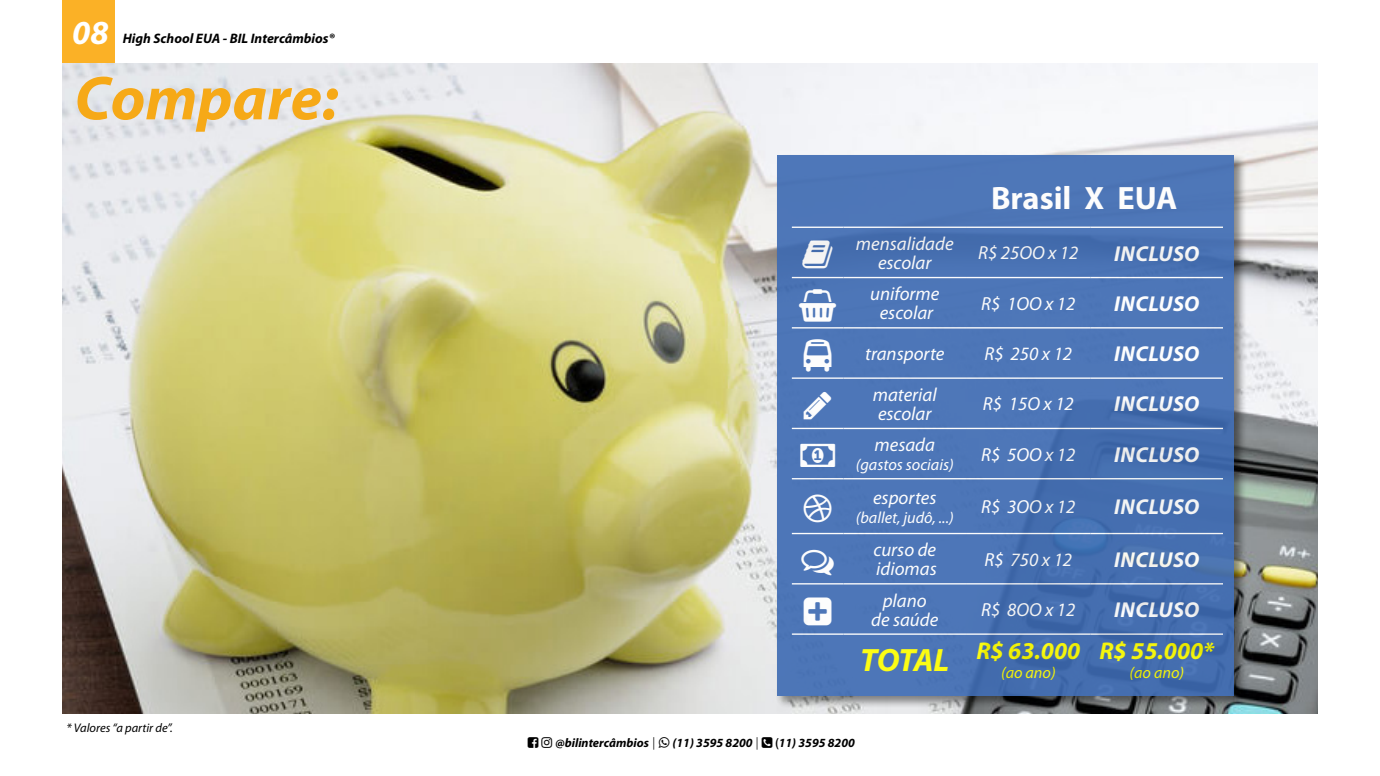
<style>
.page{position:relative;width:1380px;height:776px;background:#fff}
.page>*{position:absolute;margin:0;border:0;box-sizing:border-box;transform-origin:0 0}
.t1{font:italic 700 62.5px "Myriad Pro";color:#f6a917}
.t2{font:italic 700 33.75px "Myriad Pro";color:#fff}
.t3{font:700 32.38px "Myriad Pro";color:#fff}
.t4{font:italic 700 24.31px "Myriad Pro";color:#ff0}
.t5{font:italic 700 21.62px "Myriad Pro";letter-spacing:.02em;color:#fff}
.t6{font:italic 18.88px/18.9px "Myriad Pro";color:#fff;text-align:center}
.t7{font:italic 16.19px "Myriad Pro";color:#fff}
.t8{font:italic 16.19px "Myriad Pro";color:#ff0}
.t9{font:italic 700 13.75px "Myriad Pro";color:#000}
.t10{font:italic 700 12.5px "Myriad Pro";color:#000}
.t11{font:italic 12.5px "Myriad Pro";color:#000}
.s1{font-size:32.38px}
.s2{font-family:"Helvetica Neue";font-weight:300;font-style:normal}
.s3{font-family:"Helvetica Neue";font-weight:500;font-style:normal;font-stretch:condensed}
</style>
<div class="page">
<img style="left:62px;top:63px;width:1256px;height:650px">
<div style="left:775px;top:153px;width:472px;height:556px;background:#000;opacity:.5"></div>
<svg style="left:777px;top:155px;width:457px;height:541px;background:#4a73b4"></svg>
<hr style="left:792px;top:226px;width:52px;height:2px;background:#fff">
<hr style="left:844px;top:226px;width:122px;height:2px;background:#fff">
<hr style="left:966px;top:226px;width:125px;height:2px;background:#fff">
<hr style="left:1091px;top:226px;width:132px;height:2px;background:#fff">
<hr style="left:792px;top:277px;width:52px;height:1px;background:#fff">
<hr style="left:844px;top:277px;width:122px;height:1px;background:#fff">
<hr style="left:966px;top:277px;width:125px;height:1px;background:#fff">
<hr style="left:1091px;top:277px;width:132px;height:1px;background:#fff">
<hr style="left:792px;top:327px;width:52px;height:1px;background:#fff">
<hr style="left:844px;top:327px;width:122px;height:1px;background:#fff">
<hr style="left:966px;top:327px;width:125px;height:1px;background:#fff">
<hr style="left:1091px;top:327px;width:132px;height:1px;background:#fff">
<hr style="left:792px;top:377px;width:52px;height:2px;background:#fff">
<hr style="left:844px;top:377px;width:122px;height:2px;background:#fff">
<hr style="left:966px;top:377px;width:125px;height:2px;background:#fff">
<hr style="left:1091px;top:377px;width:132px;height:2px;background:#fff">
<hr style="left:792px;top:428px;width:52px;height:1px;background:#fff">
<hr style="left:844px;top:428px;width:122px;height:1px;background:#fff">
<hr style="left:966px;top:428px;width:125px;height:1px;background:#fff">
<hr style="left:1091px;top:428px;width:132px;height:1px;background:#fff">
<hr style="left:792px;top:478px;width:52px;height:1px;background:#fff">
<hr style="left:844px;top:478px;width:122px;height:1px;background:#fff">
<hr style="left:966px;top:478px;width:125px;height:1px;background:#fff">
<hr style="left:1091px;top:478px;width:132px;height:1px;background:#fff">
<hr style="left:792px;top:533px;width:52px;height:1px;background:#fff">
<hr style="left:844px;top:533px;width:122px;height:1px;background:#fff">
<hr style="left:966px;top:533px;width:125px;height:1px;background:#fff">
<hr style="left:1091px;top:533px;width:132px;height:1px;background:#fff">
<hr style="left:792px;top:583px;width:52px;height:1px;background:#fff">
<hr style="left:844px;top:583px;width:122px;height:1px;background:#fff">
<hr style="left:966px;top:583px;width:125px;height:1px;background:#fff">
<hr style="left:1091px;top:583px;width:132px;height:1px;background:#fff">
<hr style="left:792px;top:633px;width:52px;height:2px;background:#fff">
<hr style="left:844px;top:633px;width:122px;height:2px;background:#fff">
<hr style="left:966px;top:633px;width:125px;height:2px;background:#fff">
<hr style="left:1091px;top:633px;width:132px;height:2px;background:#fff">
<div style="left:62px;top:0;width:53px;height:63px;background:#fbb126"></div>
<svg style="left:802px;top:240px;width:31px;height:28px"></svg>
<svg style="left:799px;top:288px;width:37px;height:33px"></svg>
<svg style="left:804px;top:339px;width:28px;height:32px"></svg>
<svg style="left:804px;top:392px;width:27px;height:27px"></svg>
<svg style="left:800px;top:444px;width:35px;height:23px"></svg>
<svg style="left:804px;top:494px;width:28px;height:28px"></svg>
<svg style="left:801px;top:549px;width:33px;height:26px"></svg>
<svg style="left:804px;top:597px;width:28px;height:28px"></svg>
<p class="t2" style="left:72px;top:14px;width:38px">08</p>
<p class="t9" style="left:123px;top:31px;width:213px">High School EUA - BIL Intercâmbios®</p>
<p class="t1" style="left:74px;top:64px;width:265px">Compare:</p>
<p class="t11" style="left:66px;top:721px;width:108px">* Valores “a partir de”.</p>
<h3 class="t3" style="left:991px;top:180px;width:188px">Brasil X EUA</h3>
<p class="t6" style="left:856px;top:235px;width:99px">mensalidade escolar</p>
<p class="t6" style="left:978px;top:244px;width:102px">R$ 25OO x 12</p>
<p class="t5" style="left:1114px;top:241px;width:87px">INCLUSO</p>
<p class="t6" style="left:870px;top:285px;width:71px">uniforme escolar</p>
<p class="t6" style="left:981px;top:294px;width:96px">R$ 1OO x 12</p>
<p class="t5" style="left:1114px;top:291px;width:87px">INCLUSO</p>
<p class="t6" style="left:865px;top:345px;width:81px">transporte</p>
<p class="t6" style="left:984px;top:345px;width:89px">R$ 250 x 12</p>
<p class="t5" style="left:1114px;top:342px;width:87px">INCLUSO</p>
<p class="t6" style="left:873px;top:385px;width:66px;text-align:left">material escolar</p>
<p class="t6" style="left:983px;top:395px;width:93px">R$ 15O x 12</p>
<p class="t5" style="left:1114px;top:392px;width:87px">INCLUSO</p>
<p class="t6" style="left:875px;top:436px;width:62px">mesada</p>
<p class="t7" style="left:856px;top:456px;width:99px">(gastos sociais)</p>
<p class="t6" style="left:981px;top:445px;width:96px">R$ 5OO x 12</p>
<p class="t5" style="left:1114px;top:442px;width:87px">INCLUSO</p>
<p class="t6" style="left:873px;top:488px;width:65px">esportes</p>
<p class="t7" style="left:856px;top:508px;width:99px">(ballet, judô, ...)</p>
<p class="t6" style="left:981px;top:498px;width:96px">R$ 3OO x 12</p>
<p class="t5" style="left:1114px;top:495px;width:87px">INCLUSO</p>
<p class="t6" style="left:873px;top:541px;width:65px;text-align:left">curso de idiomas</p>
<p class="t6" style="left:984px;top:550px;width:89px">R$ 750 x 12</p>
<p class="t5" style="left:1114px;top:547px;width:87px">INCLUSO</p>
<p class="t6" style="left:871px;top:591px;width:69px">plano de saúde</p>
<p class="t6" style="left:981px;top:600px;width:96px">R$ 8OO x 12</p>
<p class="t5" style="left:1114px;top:598px;width:87px">INCLUSO</p>
<p class="t4" style="left:860px;top:637px;width:222px"><span class="s1">TOTAL</span> R$ 63.000</p>
<p class="t4" style="left:1099px;top:637px;width:116px">R$ 55.000*</p>
<p class="t8" style="left:1130px;top:663px;width:56px">(ao ano)</p>
<p class="t8" style="left:1001px;top:663px;width:56px">(ao ano)</p>
<p class="t10" style="left:555px;top:736px;width:101px">@bilintercâmbios <span class="s2">|</span></p>
<p class="t10" style="left:673px;top:736px;width:87px">(11) 3595 8200 <span class="s2">|</span></p>
<p class="t10" style="left:776px;top:736px;width:81px"><span class="s3">(</span>11) 3595 8200</p>
</div>
